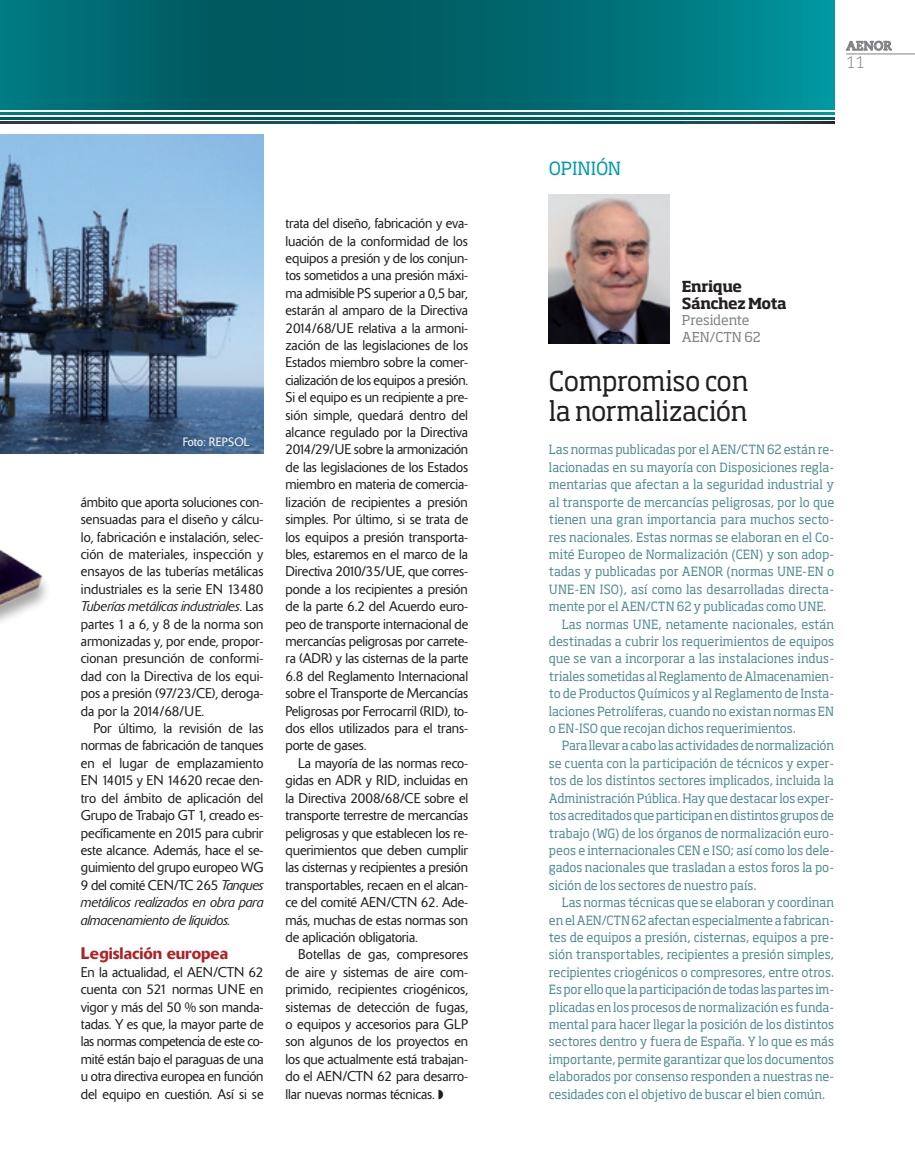
<style>
.page{position:relative;width:915px;height:1170px;background:#fff}
.page>*{position:absolute;margin:0;border:0;box-sizing:border-box;transform-origin:0 0}
.TITULAR_OPINION{font:27px/30px "Soho Std";letter-spacing:-.015em;color:#231f20}
.t1{font:18px "Soho Std";letter-spacing:-.02em;color:#009da7}
._04_LADILLO{font:500 16.5px "Delta";color:#ae2226}
.t2{font:300 16.5px "Caecilia LT Std";color:#808285}
._08_NOMBRE_ENTREVIST{font:700 15px/16.5px "Soho Std";letter-spacing:-.025em;color:#231f20}
._04_TEXTO_CORRIDO{font:300 13.95px/17.4px "Delta";letter-spacing:-.01em;color:#231f20;text-align:justify}
._08_NOMBRE_ENTREVIST-2{font:13.5px "Soho Std";letter-spacing:-.025em;color:#808285}
._08_NOMBRE_ENTREVIST-3{font:13.5px "Soho Std";color:#808285}
.t3{font:700 12.75px "Caecilia LT Std";color:#808285}
.TEXTO_OPINION{font:12.6px/17.4px "Soho Std";letter-spacing:-.01em;color:#518c93;text-align:justify;scale:.96 1}
._002_PREGUNTA_GRANAT{font:300 12px "Delta";letter-spacing:.02em;color:#fff;scale:.96 1}
.s1{font-style:italic}
</style>
<div class="page">
<img style="left:0;top:134px;width:263px;height:319px">
<svg style="left:846px;top:41px;width:45px;height:10px"></svg>
<hr style="left:846px;top:54px;width:68px;height:1px;background:#808285">
<img style="left:549px;top:195px;width:120px;height:148px">
<svg style="left:0;top:0;width:833px;height:110px"></svg>
<svg style="left:0;top:113px;width:833px;height:1px"></svg>
<hr style="left:0;top:117px;width:833px;height:2px;background:#00595f">
<svg style="left:0;top:122px;width:833px;height:2px"></svg>
<img style="left:0;top:549px;width:47px;height:73px">
<p class="_002_PREGUNTA_GRANAT" style="left:183px;top:435px;width:71px">Foto: REPSOL</p>
<p class="_04_TEXTO_CORRIDO" style="left:81px;top:493px;width:184px">ámbito que aporta soluciones con&shy;sensuadas para el diseño y cálcu&shy;lo, fabricación e instalación, selec&shy;ción de materiales, inspección y ensayos de las tuberías metálicas industriales es la serie EN 13480<br><span class="s1">Tuberías metálicas industriales</span>. Las partes 1 a 6, y 8 de la norma son armonizadas y, por ende, propor&shy;cionan presunción de conformi&shy;dad con la Directiva de los equi&shy;pos a presión (97/23/CE), deroga&shy;da por la 2014/68/UE.</p>
<p class="_04_TEXTO_CORRIDO" style="left:81px;top:719px;width:184px;text-indent:13px">Por último, la revisión de las normas de fabricación de tanques en el lugar de emplazamiento EN 14015 y EN 14620 recae den&shy;tro del ámbito de aplicación del Grupo de Trabajo GT 1, creado es&shy;pecíficamente en 2015 para cubrir este alcance. Además, hace el se&shy;guimiento del grupo europeo WG 9 del comité CEN/TC 265 <span class="s1">Tanques metálicos realizados en obra para almacenamiento de líquidos.</span></p>
<p class="_04_LADILLO" style="left:81px;top:943px;width:149px">Legislación europea</p>
<p class="_04_TEXTO_CORRIDO" style="left:81px;top:963px;width:184px">En la actualidad, el AEN/CTN 62 cuenta con 521 normas UNE en vigor y más del 50 % son manda&shy;tadas. Y es que, la mayor parte de las normas competencia de este co&shy;mité están bajo el paraguas de una u otra directiva europea en función del equipo en cuestión. Así si se</p>
<p class="_04_TEXTO_CORRIDO" style="left:285px;top:215px;width:184px">trata del diseño, fabricación y eva&shy;luación de la conformidad de los equipos a presión y de los conjun&shy;tos sometidos a una presión máxi&shy;ma admisible PS superior a 0,5 bar, estarán al amparo de la Directiva 2014/68/UE relativa a la armoni&shy;zación de las legislaciones de los Estados miembro sobre la comer&shy;cialización de los equipos a presión.<br>Si el equipo es un recipiente a pre&shy;sión simple, quedará dentro del alcance regulado por la Directiva 2014/29/UE sobre la armonización de las legislaciones de los Estados miembro en materia de comercia&shy;lización de recipientes a presión simples. Por último, si se trata de los equipos a presión transporta&shy;bles, estaremos en el marco de la Directiva 2010/35/UE, que corres&shy;ponde a los recipientes a presión de la parte 6.2 del Acuerdo euro&shy;peo de transporte internacional de mercancías peligrosas por carrete&shy;ra (ADR) y las cisternas de la parte 6.8 del Reglamento Internacional sobre el Transporte de Mercancías Peligrosas por Ferrocarril (RID), to&shy;dos ellos utilizados para el trans&shy;porte de gases.</p>
<p class="_04_TEXTO_CORRIDO" style="left:285px;top:754px;width:184px;text-indent:13px">La mayoría de las normas reco&shy;gidas en ADR y RID, incluidas en la Directiva 2008/68/CE sobre el transporte terrestre de mercancías peligrosas y que establecen los re&shy;querimientos que deben cumplir las cisternas y recipientes a presión transportables, recaen en el alcan&shy;ce del comité AEN/CTN 62. Ade&shy;más, muchas de estas normas son de aplicación obligatoria.</p>
<p class="_04_TEXTO_CORRIDO" style="left:285px;top:945px;width:184px;text-indent:13px">Botellas de gas, compresores de aire y sistemas de aire com&shy;primido, recipientes criogénicos, sistemas de detección de fugas, o equipos y accesorios para GLP son algunos de los proyectos en los que actualmente está trabajan&shy;do el AEN/CTN 62 para desarro&shy;llar nuevas normas técnicas. ◗</p>
<p class="t1" style="left:549px;top:157px;width:74px">OPINIÓN</p>
<p class="t3" style="left:846px;top:38px;width:47px">AENOR</p>
<p class="t2" style="left:846px;top:53px;width:20px">11</p>
<p class="_08_NOMBRE_ENTREVIST" style="left:681px;top:278px;width:106px">Enrique<br>Sánchez Mota</p>
<p class="_08_NOMBRE_ENTREVIST-2" style="left:681px;top:311px;width:69px">Presidente</p>
<p class="_08_NOMBRE_ENTREVIST-3" style="left:681px;top:328px;width:81px">AEN/CTN 62</p>
<p class="TITULAR_OPINION" style="left:549px;top:365px;width:201px">Compromiso con la normalización</p>
<p class="TEXTO_OPINION" style="left:549px;top:441px;width:298px">Las normas publicadas por el AEN/CTN 62 están re&shy;lacionadas en su mayoría con Disposiciones regla&shy;mentarias que afectan a la seguridad industrial y al transporte de mercancías peligrosas, por lo que tienen una gran importancia para muchos secto&shy;res nacionales. Estas normas se elaboran en el Co&shy;mité Europeo de Normalización (CEN) y son adop&shy;tadas y publicadas por AENOR (normas UNE-EN o UNE-EN ISO), así como las desarrolladas directa&shy;mente por el AEN/CTN 62 y publicadas como UNE.</p>
<p class="TEXTO_OPINION" style="left:549px;top:615px;width:298px;text-indent:13px">Las normas UNE, netamente nacionales, están destinadas a cubrir los requerimientos de equipos que se van a incorporar a las instalaciones indus&shy;triales sometidas al Reglamento de Almacenamien&shy;to de Productos Químicos y al Reglamento de Insta&shy;laciones Petrolíferas, cuando no existan normas EN o EN-ISO que recojan dichos requerimientos.</p>
<p class="TEXTO_OPINION" style="left:549px;top:737px;width:298px;text-indent:13px">Para llevar a cabo las actividades de normalización se cuenta con la participación de técnicos y exper&shy;tos de los distintos sectores implicados, incluida la Administración Pública. Hay que destacar los exper&shy;tos acreditados que participan en distintos grupos de trabajo (WG) de los órganos de normalización euro&shy;peos e internacionales CEN e ISO; así como los dele&shy;gados nacionales que trasladan a estos foros la po&shy;sición de los sectores de nuestro país.</p>
<p class="TEXTO_OPINION" style="left:549px;top:893px;width:298px;text-indent:13px">Las normas técnicas que se elaboran y coordinan en el AEN/CTN 62 afectan especialmente a fabrican&shy;tes de equipos a presión, cisternas, equipos a pre&shy;sión transportables, recipientes a presión simples, recipientes criogénicos o compresores, entre otros.<br>Es por ello que la participación de todas las partes im&shy;plicadas en los procesos de normalización es funda&shy;mental para hacer llegar la posición de los distintos sectores dentro y fuera de España. Y lo que es más importante, permite garantizar que los documentos elaborados por consenso responden a nuestras ne&shy;cesidades con el objetivo de buscar el bien común.</p>
</div>
